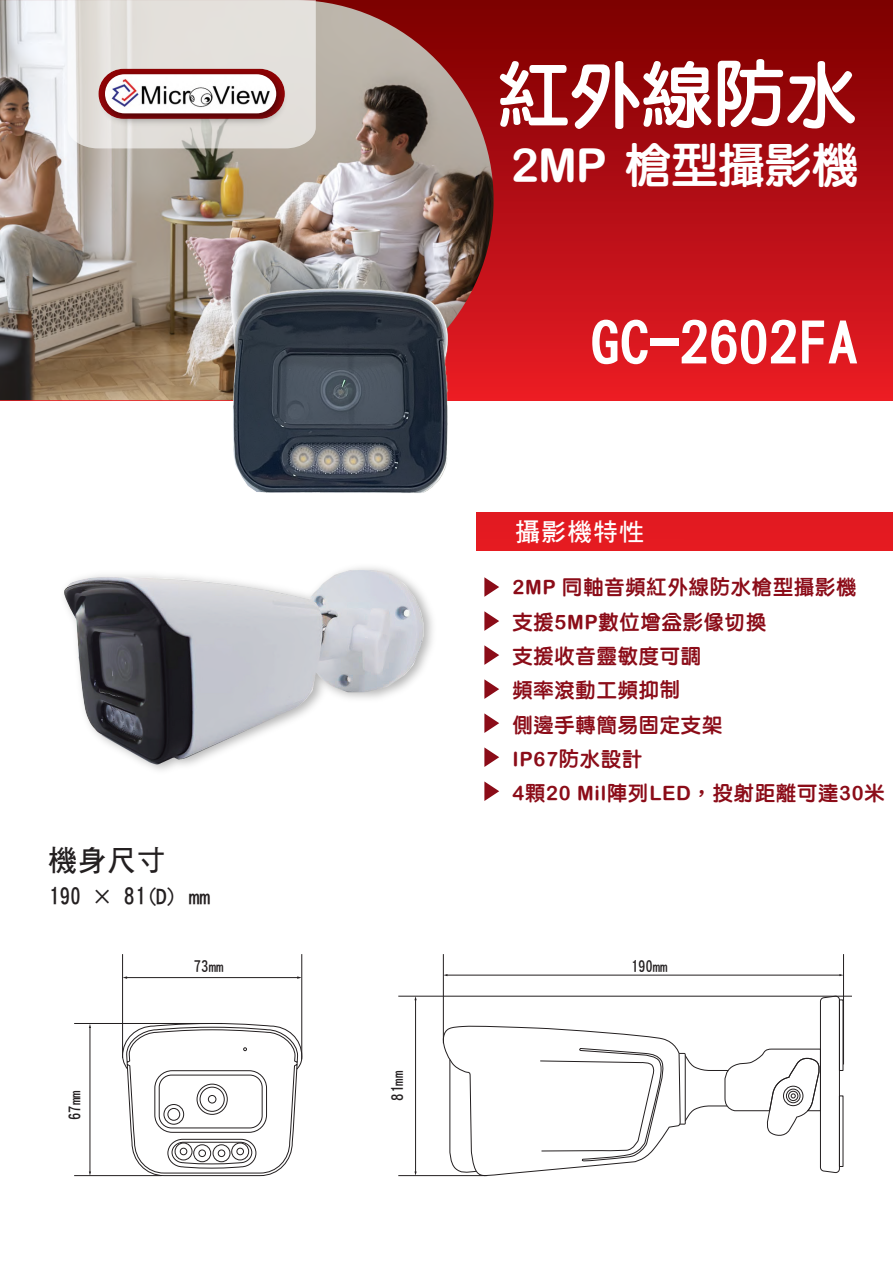
<style>
.page{position:relative;width:893px;height:1263px;background:#fff}
.page>*{position:absolute;margin:0;border:0;box-sizing:border-box;transform-origin:0 0}
.t1{font:71.85px "DF Li Yuan Bd HK BF";color:#fff}
.t2{font:58.35px "DFN Hei XB HK BF";letter-spacing:.01em;color:#fff}
.t3{font:46.65px "DF Li Yuan Bd HK BF";color:#fff}
.t4{font:29.25px "DF Hei Bd HK BF";color:#231f20}
.t5{font:24.75px "DF Hei Bd HK BF";letter-spacing:.05em;color:#fff}
.t6{font:21.15px "DF Hei Bd HK BF";letter-spacing:.01em;color:#231f20}
.t7{font:20.1px/34.3px "DF Li Yuan Bd HK BF";letter-spacing:.05em;color:#8b0c18}
.t8{font:14.4px "DF Hei Bd HK BF";letter-spacing:.01em;color:#231f20}
</style>
<div class="page">
<div style="left:0;top:0;width:893px;height:400px;background:linear-gradient(to bottom,#7b0000,#ea1c26)"></div>
<img style="left:0;top:0;width:494px;height:400px">
<div style="left:477px;top:513px;width:416px;height:37px;background:#e31a21"></div>
<svg style="left:484px;top:577px;width:15px;height:20px"></svg>
<svg style="left:484px;top:611px;width:15px;height:20px"></svg>
<svg style="left:484px;top:645px;width:15px;height:20px"></svg>
<svg style="left:484px;top:679px;width:15px;height:20px"></svg>
<svg style="left:484px;top:713px;width:15px;height:20px"></svg>
<svg style="left:484px;top:747px;width:15px;height:20px"></svg>
<svg style="left:484px;top:781px;width:15px;height:20px"></svg>
<hr style="left:74px;top:1023px;width:148px;height:1px;background:#231f20">
<hr style="left:74px;top:1175px;width:88px;height:1px;background:#231f20">
<hr style="left:90px;top:1027px;width:1px;height:145px;background:#231f20">
<hr style="left:398px;top:996px;width:454px;height:1px;background:#231f20">
<hr style="left:398px;top:1175px;width:89px;height:1px;background:#231f20">
<hr style="left:415px;top:999px;width:1px;height:173px;background:#231f20">
<hr style="left:122px;top:954px;width:1px;height:104px;background:#231f20">
<hr style="left:301px;top:954px;width:1px;height:105px;background:#231f20">
<hr style="left:126px;top:977px;width:172px;height:1px;background:#231f20">
<hr style="left:443px;top:954px;width:1px;height:89px;background:#231f20">
<hr style="left:843px;top:954px;width:1px;height:110px;background:#231f20">
<hr style="left:447px;top:975px;width:393px;height:1px;background:#231f20">
<svg style="left:68px;top:0;width:248px;height:148px;background:#e3e0dc"></svg>
<img style="left:94px;top:66px;width:197px;height:65px">
<img style="left:105px;top:74px;width:171px;height:39px;border-radius:20px">
<img style="left:62px;top:569px;width:363px;height:196px">
<img style="left:153px;top:70px;width:375px;height:499px">
<svg style="left:122px;top:1023px;width:181px;height:153px"></svg>
<svg style="left:441px;top:995px;width:399px;height:182px"></svg>
<div style="left:839px;top:999px;width:4px;height:72px;border:1px solid #231f20"></div>
<div style="left:839px;top:1095px;width:4px;height:72px;border:1px solid #231f20"></div>
<h1 class="t1" style="left:498px;top:59px;width:360px">紅外線防水</h1>
<h3 class="t3" style="left:511px;top:142px;width:348px">2MP 槍型攝影機</h3>
<h2 class="t2" style="left:590px;top:313px;width:269px">GC-2602FA</h2>
<p class="t5" style="left:515px;top:519px;width:130px">攝影機特性</p>
<h3 class="t4" style="left:48px;top:846px;width:119px">機身尺寸</h3>
<p class="t6" style="left:49px;top:886px;width:163px">190 × 81(D) mm</p>
<p class="t7" style="left:512px;top:571px;width:374px">2MP 同軸音頻紅外線防水槍型攝影機<br>支援5MP數位增益影像切換<br>支援收音靈敏度可調<br>頻率滾動工頻抑制<br>側邊手轉簡易固定支架<br>IP67防水設計<br>4顆20 Mil陣列LED，投射距離可達30米</p>
<p class="t8" style="left:68px;top:1120px;width:31px;rotate:-90deg">67mm</p>
<p class="t8" style="left:194px;top:959px;width:31px">73mm</p>
<p class="t8" style="left:631px;top:959px;width:38px">190mm</p>
<p class="t8" style="left:390px;top:1100px;width:31px;rotate:-90deg">81mm</p>
</div>
